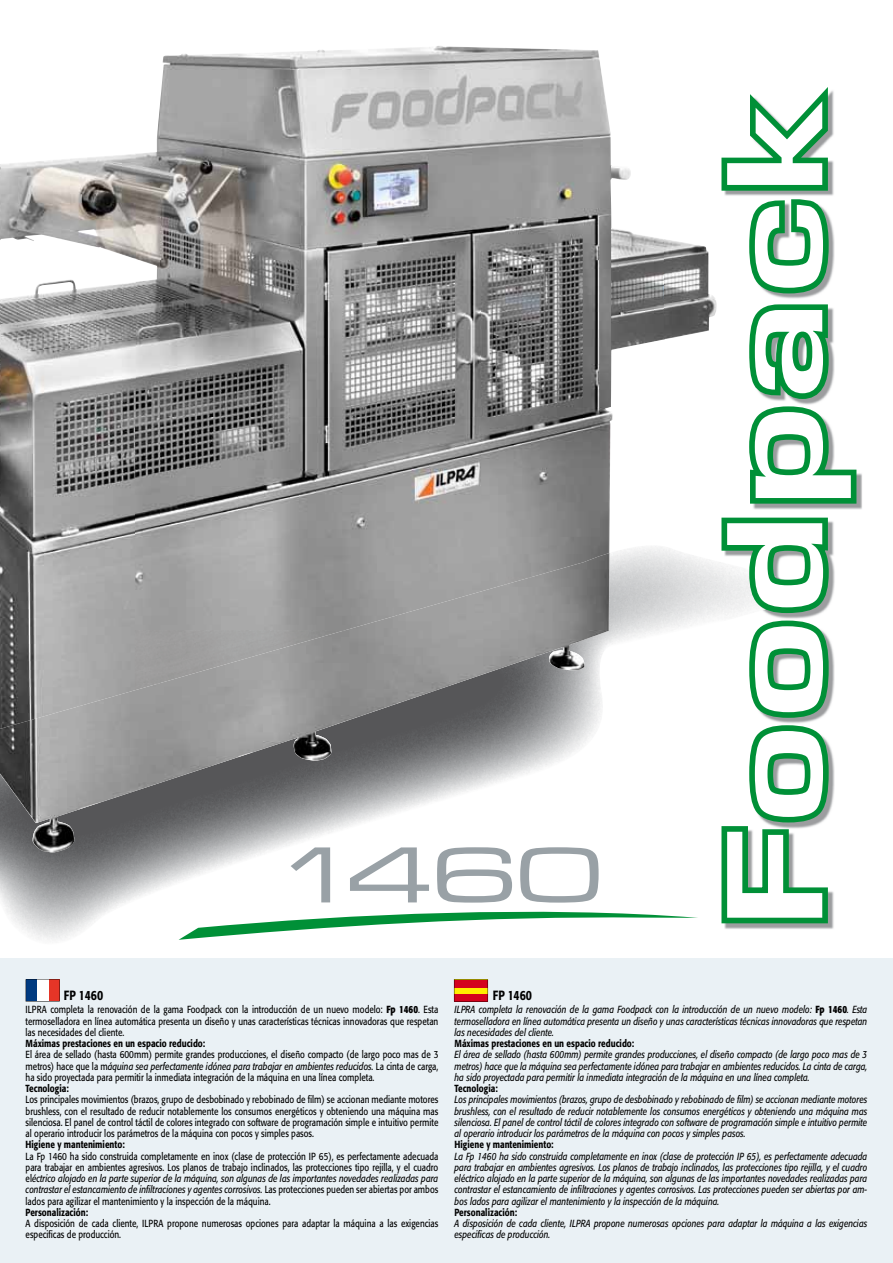
<style>
.page{position:relative;width:893px;height:1263px;background:#fff}
.page>*{position:absolute;margin:0;border:0;box-sizing:border-box;transform-origin:0 0}
.t1{font:700 142.65px "Eurostile";letter-spacing:.02em;color:#fff;scale:1.36 1}
.t2{font:82.5px "Microgramma D Medi Exte";color:#99a1a6;scale:1.24 1}
.t3{font:500 13.2px "Formata";color:#000;scale:.8 1}
.t4{font:italic 10.2px/11.2px "Formata";color:#000;text-align:justify;scale:.8 1}
.t5{font:10.2px/11.2px "Formata";color:#000;text-align:justify;scale:.8 1}
.t6{font:500 10.2px "Formata";color:#000;scale:.8 1}
.s1{font-weight:700}
.s2{font-style:italic}
.s3{font-weight:700;font-style:normal}
</style>
<div class="page">
<img style="left:0;top:546px;width:716px;height:394px">
<div style="left:0;top:959px;width:893px;height:304px;background:#eaf1f5"></div>
<img style="left:136px;top:46px;width:369px;height:584px">
<img style="left:505px;top:48px;width:107px;height:529px">
<img style="left:0;top:154px;width:136px;height:552px">
<img style="left:611px;top:166px;width:54px;height:255px">
<img style="left:664px;top:239px;width:52px;height:100px">
<div style="left:135px;top:630px;width:103px;height:31px;background:#9f9e9e"></div>
<img style="left:397px;top:553px;width:212px;height:150px">
<img style="left:238px;top:615px;width:160px;height:138px">
<img style="left:79px;top:661px;width:160px;height:142px">
<img style="left:0;top:706px;width:79px;height:146px">
<img style="left:238px;top:752px;width:93px;height:8px">
<img style="left:79px;top:802px;width:21px;height:7px">
<svg style="left:26px;top:979px;width:34px;height:22px"></svg>
<svg style="left:454px;top:979px;width:34px;height:22px"></svg>
<svg style="left:716px;top:87px;width:146px;height:842px"></svg>
<svg style="left:179px;top:905px;width:519px;height:35px"></svg>
<h2 class="t2" style="left:275px;top:822px;width:265px">1460</h2>
<p class="t3" style="left:64px;top:987px;width:51px">FP 1460</p>
<p class="t3" style="left:493px;top:987px;width:51px">FP 1460</p>
<h1 class="t1" style="left:698px;top:929px;width:610px;rotate:-90deg">Foodpack</h1>
<p class="t5" style="left:26px;top:1004px;width:517px">ILPRA completa la renovación de la gama Foodpack con la introducción de un nuevo modelo: <span class="s1">Fp 1460</span>. Esta termoselladora en línea automática presenta un diseño y unas características técnicas innovadoras que respetan las necesidades del cliente.</p>
<p class="t6" style="left:26px;top:1037px;width:226px">Máximas prestaciones en un espacio reducido:</p>
<p class="t5" style="left:26px;top:1049px;width:518px">El área de sellado (hasta 600mm) permite grandes producciones, el diseño compacto (de largo poco mas de 3 metros) hace que la m<span class="s2">áquina sea perfectamente idónea para trabajar en ambientes reducidos.</span> La cinta de carga, ha sido proyectada para permitir la inmediata integración de la máquina en una línea completa.</p>
<p class="t6" style="left:26px;top:1082px;width:55px">Tecnologia:</p>
<p class="t5" style="left:26px;top:1094px;width:517px">Los principales movimientos (brazos, grupo de desbobinado y rebobinado de film) se accionan mediante motores brushless, con el resultado de reducir notablemente los consumos energéticos y obteniendo una máquina mas silenciosa. El panel de control táctil de colores integrado con software de programación simple e intuitivo permite al operario introducir los parámetros de la máquina con pocos y simples pasos.</p>
<p class="t6" style="left:26px;top:1138px;width:125px">Higiene y mantenimiento:</p>
<p class="t5" style="left:26px;top:1150px;width:517px">La Fp 1460 ha sido construida completamente en inox (clase de protección IP 65), es perfectamente adecuada para trabajar en ambientes agresivos. Los planos de trabajo inclinados, las protecciones tipo rejilla, y el cuadro el<span class="s2">éctrico alojado en la parte superior de la máquina, son algunas de las importantes novedades realizadas para contrastar el estancamiento de infiltraciones y agentes corrosivos.</span> Las protecciones pueden ser abiertas por ambos lados para agilizar el mantenimiento y la inspección de la máquina.</p>
<p class="t6" style="left:26px;top:1206px;width:80px">Personalización:</p>
<p class="t5" style="left:26px;top:1218px;width:517px">A disposición de cada cliente, ILPRA propone numerosas opciones para adaptar la máquina a las exigencias especificas de producción.</p>
<p class="t4" style="left:455px;top:1004px;width:517px">ILPRA completa la renovación de la gama Foodpack con la introducción de un nuevo modelo: <span class="s3">Fp 1460</span>. Esta termoselladora en línea automática presenta un diseño y unas características técnicas innovadoras que respetan las necesidades del cliente.</p>
<p class="t6" style="left:455px;top:1037px;width:226px">Máximas prestaciones en un espacio reducido:</p>
<p class="t4" style="left:455px;top:1049px;width:518px">El área de sellado (hasta 600mm) permite grandes producciones, el diseño compacto (de largo poco mas de 3 metros) hace que la máquina sea perfectamente idónea para trabajar en ambientes reducidos. La cinta de carga, ha sido proyectada para permitir la inmediata integración de la máquina en una línea completa.</p>
<p class="t6" style="left:455px;top:1082px;width:55px">Tecnologia:</p>
<p class="t4" style="left:455px;top:1094px;width:518px">Los principales movimientos (brazos, grupo de desbobinado y rebobinado de film) se accionan mediante motores brushless, con el resultado de reducir notablemente los consumos energéticos y obteniendo una máquina mas silenciosa. El panel de control táctil de colores integrado con software de programación simple e intuitivo permite al operario introducir los parámetros de la máquina con pocos y simples pasos.</p>
<p class="t6" style="left:455px;top:1138px;width:125px">Higiene y mantenimiento:</p>
<p class="t4" style="left:455px;top:1150px;width:518px">La Fp 1460 ha sido construida completamente en inox (clase de protección IP 65), es perfectamente adecuada para trabajar en ambientes agresivos. Los planos de trabajo inclinados, las protecciones tipo rejilla, y el cuadro eléctrico alojado en la parte superior de la máquina, son algunas de las importantes novedades realizadas para contrastar el estancamiento de infiltraciones y agentes corrosivos. Las protecciones pueden ser abiertas por am&shy;bos lados para agilizar el mantenimiento y la inspección de la máquina.</p>
<p class="t6" style="left:455px;top:1206px;width:80px">Personalización:</p>
<p class="t4" style="left:455px;top:1218px;width:517px">A disposición de cada cliente, ILPRA propone numerosas opciones para adaptar la máquina a las exigencias especificas de producción.</p>
</div>
